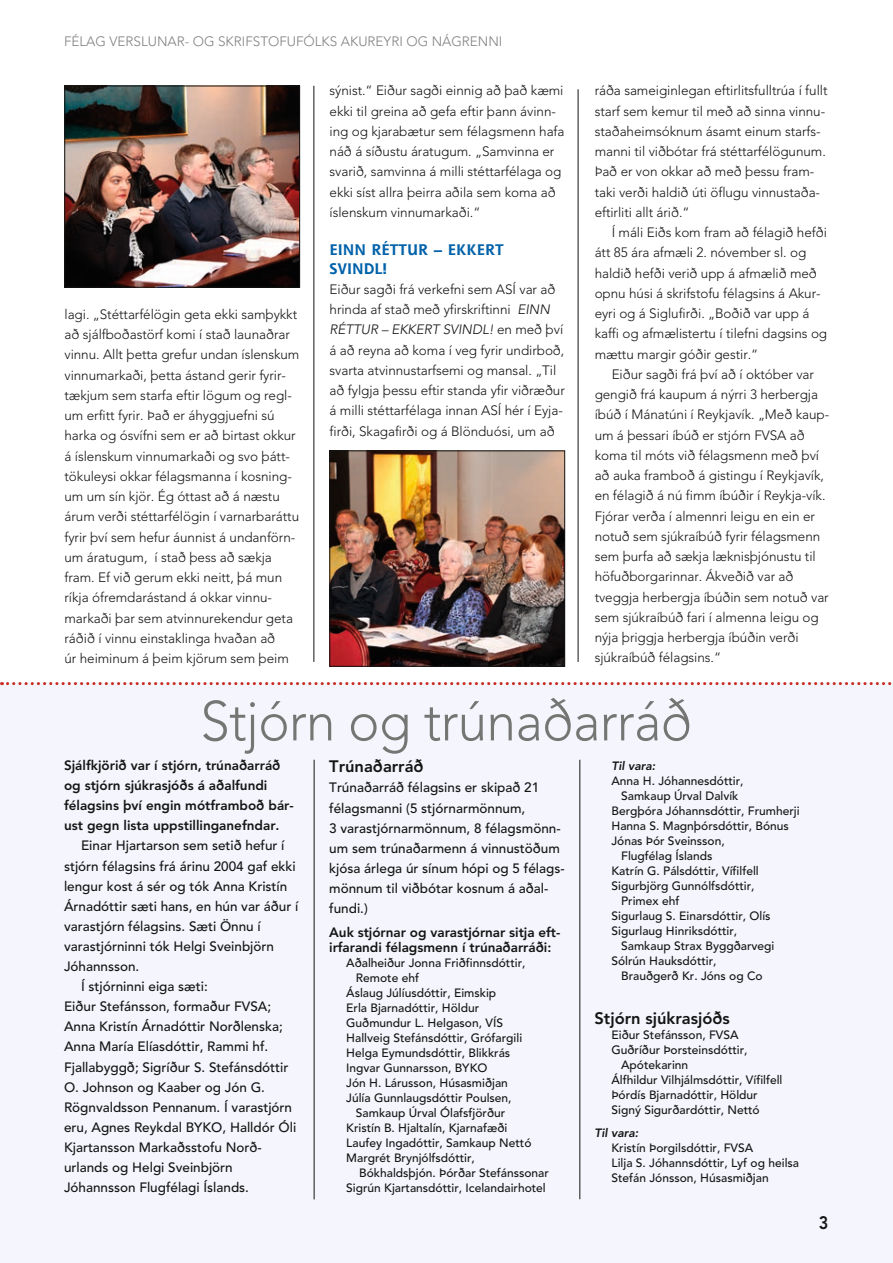
<style>
.page{position:relative;width:893px;height:1263px;background:#fff}
.page>*{position:absolute;margin:0;border:0;box-sizing:border-box;transform-origin:0 0}
.t1{font:300 55.5px "Avenir";letter-spacing:-.01em;color:#757574;scale:.95 1}
.t2{font:800 18px "Avenir";color:#131413;scale:.9 1}
.t3{font:800 16.5px "Avenir";color:#131413}
.t4{font:700 15px/18.3px "Shannon";color:#0062aa}
.t5{font:300 13.5px/20.2px "Avenir";letter-spacing:-.005em;color:#131413}
.t6{font:500 13.5px/20.1px "Avenir";color:#131413}
.t7{font:800 13.5px/20.1px "Avenir";color:#131413}
.t8{font:300 13.5px "Avenir";color:#818181}
.t9{font:500 12px/15px "Avenir";color:#131413}
.t10{font:italic 800 12px "Avenir";color:#131413}
.s1{font-style:italic}
</style>
<div class="page">
<div style="left:0;top:683px;width:893px;height:580px;background:#f5f6fd"></div>
<svg style="left:2px;top:682px;width:890px;height:3px"></svg>
<hr style="left:314px;top:86px;width:1px;height:576px;background:#131413">
<hr style="left:314px;top:760px;width:1px;height:439px;background:#131413">
<hr style="left:578px;top:89px;width:1px;height:573px;background:#131413">
<hr style="left:580px;top:760px;width:1px;height:439px;background:#131413">
<img style="left:332px;top:453px;width:231px;height:211px">
<div style="left:330px;top:451px;width:235px;height:215px;border:1px solid #131413"></div>
<img style="left:67px;top:88px;width:231px;height:197px">
<div style="left:65px;top:86px;width:235px;height:201px;border:1px solid #131413"></div>
<p class="t8" style="left:64px;top:33px;width:440px">FÉLAG VERSLUNAR- OG SKRIFSTOFUFÓLKS AKUREYRI OG NÁGRENNI</p>
<p class="t5" style="left:595px;top:81px;width:234px">ráða sameiginlegan eftirlitsfulltrúa í fullt starf sem kemur til með að sinna vinnu&shy;staðaheimsóknum ásamt einum starfs&shy;manni til viðbótar frá stéttarfélögunum.<br>Það er von okkar að með þessu fram&shy;taki verði haldið úti öflugu vinnustaða&shy;eftirliti allt árið.“</p>
<p class="t5" style="left:595px;top:222px;width:234px;text-indent:17px">Í máli Eiðs kom fram að félagið hefði átt 85 ára afmæli 2. nóvember sl. og haldið hefði verið upp á afmælið með opnu húsi á skrifstofu félagsins á Akur&shy;eyri og á Siglufirði. „Boðið var upp á kaffi og afmælistertu í tilefni dagsins og mættu margir góðir gestir.“</p>
<p class="t5" style="left:595px;top:364px;width:236px;text-indent:17px">Eiður sagði frá því að í október var gengið frá kaupum á nýrri 3 herbergja íbúð í Mánatúni í Reykjavík. „Með kaup&shy;um á þessari íbúð er stjórn FVSA að koma til móts við félagsmenn með því að auka framboð á gistingu í Reykjavík, en félagið á nú fimm íbúðir í Reykja-vík.<br>Fjórar verða í almennri leigu en ein er notuð sem sjúkraíbúð fyrir félagsmenn sem þurfa að sækja læknisþjónustu til höfuðborgarinnar. Ákveðið var að tveggja herbergja íbúðin sem notuð var sem sjúkraíbúð fari í almenna leigu og nýja þriggja herbergja íbúðin verði sjúkraíbúð félagsins.“</p>
<h1 class="t1" style="left:200px;top:689px;width:519px">Stjórn og trúnaðarráð</h1>
<p class="t7" style="left:64px;top:755px;width:231px">Sjálfkjörið var í stjórn, trúnaðarráð og stjórn sjúkrasjóðs á aðalfundi félagsins því engin mótframboð bár&shy;ust gegn lista uppstillinganefndar.</p>
<p class="t6" style="left:81px;top:836px;width:205px">Einar Hjartarson sem setið hefur í</p>
<p class="t6" style="left:64px;top:856px;width:233px">stjórn félagsins frá árinu 2004 gaf ekki</p>
<p class="t6" style="left:64px;top:876px;width:225px">lengur kost á sér og tók Anna Kristín</p>
<p class="t6" style="left:64px;top:896px;width:236px">Árnadóttir sæti hans, en hún var áður í</p>
<p class="t6" style="left:64px;top:916px;width:198px">varastjórn félagsins. Sæti Önnu í</p>
<p class="t6" style="left:64px;top:936px;width:212px">varastjórninni tók Helgi Sveinbjörn</p>
<p class="t6" style="left:64px;top:957px;width:77px">Jóhannsson.</p>
<p class="t6" style="left:81px;top:977px;width:128px">Í stjórninni eiga sæti:</p>
<p class="t6" style="left:64px;top:997px;width:209px">Eiður Stefánsson, formaður FVSA;</p>
<p class="t6" style="left:64px;top:1017px;width:220px">Anna Kristín Árnadóttir Norðlenska;</p>
<p class="t6" style="left:64px;top:1037px;width:206px">Anna María Elíasdóttir, Rammi hf.</p>
<p class="t6" style="left:64px;top:1057px;width:226px">Fjallabyggð; Sigríður S. Stefánsdóttir</p>
<p class="t6" style="left:64px;top:1077px;width:202px">O. Johnson og Kaaber og Jón G.</p>
<p class="t6" style="left:64px;top:1097px;width:230px">Rögnvaldsson Pennanum. Í varastjórn</p>
<p class="t6" style="left:64px;top:1117px;width:234px">eru, Agnes Reykdal BYKO, Halldór Óli</p>
<p class="t6" style="left:64px;top:1137px;width:199px">Kjartansson Markaðsstofu Norð-</p>
<p class="t6" style="left:64px;top:1158px;width:170px">urlands og Helgi Sveinbjörn</p>
<p class="t6" style="left:64px;top:1178px;width:187px">Jóhannsson Flugfélagi Íslands.</p>
<p class="t5" style="left:330px;top:81px;width:236px">sýnist.“ Eiður sagði einnig að það kæmi ekki til greina að gefa eftir þann ávinn&shy;ing og kjarabætur sem félagsmenn hafa náð á síðustu áratugum. „Samvinna er svarið, samvinna á milli stéttarfélaga og ekki síst allra þeirra aðila sem koma að íslenskum vinnumarkaði.“</p>
<p class="t4" style="left:330px;top:241px;width:176px">EINN RÉTTUR – EKKERT<br>SVINDL!</p>
<p class="t5" style="left:330px;top:279px;width:237px">Eiður sagði frá verkefni sem ASÍ var að hrinda af stað með yfirskriftinni <span class="s1">EINN RÉTTUR – EKKERT SVINDL!</span> en með því á að reyna að koma í veg fyrir undirboð, svarta atvinnustarfsemi og mansal. „Til að fylgja þessu eftir standa yfir viðræður á milli stéttarfélaga innan ASÍ hér í Eyja&shy;firði, Skagafirði og á Blönduósi, um að</p>
<p class="t5" style="left:65px;top:304px;width:236px">lagi. „Stéttarfélögin geta ekki samþykkt að sjálfboðastörf komi í stað launaðrar vinnu. Allt þetta grefur undan íslenskum vinnumarkaði, þetta ástand gerir fyrir&shy;tækjum sem starfa eftir lögum og regl&shy;um erfitt fyrir. Það er áhyggjuefni sú harka og ósvífni sem er að birtast okkur á íslenskum vinnumarkaði og svo þátt&shy;tökuleysi okkar félagsmanna í kosning&shy;um um sín kjör. Ég óttast að á næstu árum verði stéttarfélögin í varnarbaráttu fyrir því sem hefur áunnist á undanförn&shy;um áratugum, í stað þess að sækja fram. Ef við gerum ekki neitt, þá mun ríkja ófremdarástand á okkar vinnu&shy;markaði þar sem atvinnurekendur geta ráðið í vinnu einstaklinga hvaðan að<br>úr heiminum á þeim kjörum sem þeim</p>
<p class="t3" style="left:329px;top:757px;width:96px">Trúnaðarráð</p>
<p class="t6" style="left:329px;top:778px;width:237px">Trúnaðarráð félagsins er skipað 21 félagsmanni (5 stjórnarmönnum,<br>3 varastjórnarmönnum, 8 félagsmönn&shy;um sem trúnaðarmenn á vinnustöðum kjósa árlega úr sínum hópi og 5 félags&shy;mönnum til viðbótar kosnum á aðal&shy;fundi.)</p>
<p class="t7" style="left:329px;top:924px;width:233px;line-height:15px">Auk stjórnar og varastjórnar sitja eft&shy;irfarandi félagsmenn í trúnaðarráði:</p>
<p class="t9" style="left:346px;top:955px;width:181px">Aðalheiður Jonna Friðfinnsdóttir,</p>
<p class="t9" style="left:356px;top:970px;width:65px">Remote ehf</p>
<p class="t9" style="left:346px;top:985px;width:151px">Áslaug Júlíusdóttir, Eimskip</p>
<p class="t9" style="left:346px;top:1000px;width:134px">Erla Bjarnadóttir, Höldur</p>
<p class="t9" style="left:346px;top:1015px;width:158px">Guðmundur L. Helgason, VÍS</p>
<p class="t9" style="left:346px;top:1030px;width:177px">Hallveig Stefánsdóttir, Grófargili</p>
<p class="t9" style="left:346px;top:1045px;width:166px">Helga Eymundsdóttir, Blikkrás</p>
<p class="t9" style="left:346px;top:1060px;width:143px">Ingvar Gunnarsson, BYKO</p>
<p class="t9" style="left:346px;top:1075px;width:163px">Jón H. Lárusson, Húsasmiðjan</p>
<p class="t9" style="left:346px;top:1090px;width:167px">Júlía Gunnlaugsdóttir Poulsen,</p>
<p class="t9" style="left:356px;top:1105px;width:151px">Samkaup Úrval Ólafsfjörður</p>
<p class="t9" style="left:346px;top:1120px;width:163px">Kristín B. Hjaltalín, Kjarnafæði</p>
<p class="t9" style="left:346px;top:1135px;width:187px">Laufey Ingadóttir, Samkaup Nettó</p>
<p class="t9" style="left:346px;top:1150px;width:130px">Margrét Brynjólfsdóttir,</p>
<p class="t9" style="left:359px;top:1165px;width:191px">Bókhaldsþjón. Þórðar Stefánssonar</p>
<p class="t9" style="left:346px;top:1180px;width:201px">Sigrún Kjartansdóttir, Icelandairhotel</p>
<p class="t10" style="left:611px;top:759px;width:46px">Til vara:</p>
<p class="t9" style="left:611px;top:774px;width:134px">Anna H. Jóhannesdóttir,</p>
<p class="t9" style="left:621px;top:789px;width:119px">Samkaup Úrval Dalvík</p>
<p class="t9" style="left:611px;top:804px;width:190px">Bergþóra Jóhannsdóttir, Frumherji</p>
<p class="t9" style="left:611px;top:819px;width:179px">Hanna S. Magnþórsdóttir, Bónus</p>
<p class="t9" style="left:611px;top:834px;width:115px">Jónas Þór Sveinsson,</p>
<p class="t9" style="left:621px;top:849px;width:93px">Flugfélag Íslands</p>
<p class="t9" style="left:611px;top:864px;width:149px">Katrín G. Pálsdóttir, Vífilfell</p>
<p class="t9" style="left:611px;top:879px;width:145px">Sigurbjörg Gunnólfsdóttir,</p>
<p class="t9" style="left:621px;top:894px;width:60px">Primex ehf</p>
<p class="t9" style="left:611px;top:909px;width:161px">Sigurlaug S. Einarsdóttir, Olís</p>
<p class="t9" style="left:611px;top:924px;width:127px">Sigurlaug Hinriksdóttir,</p>
<p class="t9" style="left:621px;top:939px;width:155px">Samkaup Strax Byggðarvegi</p>
<p class="t9" style="left:611px;top:954px;width:107px">Sólrún Hauksdóttir,</p>
<p class="t9" style="left:621px;top:969px;width:143px">Brauðgerð Kr. Jóns og Co</p>
<p class="t3" style="left:594px;top:1008px;width:137px">Stjórn sjúkrasjóðs</p>
<p class="t9" style="left:611px;top:1027px;width:129px">Eiður Stefánsson, FVSA</p>
<p class="t9" style="left:611px;top:1042px;width:138px">Guðríður Þorsteinsdóttir,</p>
<p class="t9" style="left:621px;top:1057px;width:69px">Apótekarinn</p>
<p class="t9" style="left:611px;top:1072px;width:173px">Álfhildur Vilhjálmsdóttir, Vífilfell</p>
<p class="t9" style="left:611px;top:1087px;width:148px">Þórdís Bjarnadóttir, Höldur</p>
<p class="t9" style="left:611px;top:1102px;width:150px">Signý Sigurðardóttir, Nettó</p>
<p class="t10" style="left:594px;top:1126px;width:46px">Til vara:</p>
<p class="t9" style="left:611px;top:1141px;width:189px">Kristín Þorgilsdóttir, FVSA<br>Lilja S. Jóhannsdóttir, Lyf og heilsa<br>Stefán Jónsson, Húsasmiðjan</p>
<h2 class="t2" style="left:819px;top:1212px;width:12px">3</h2>
</div>
